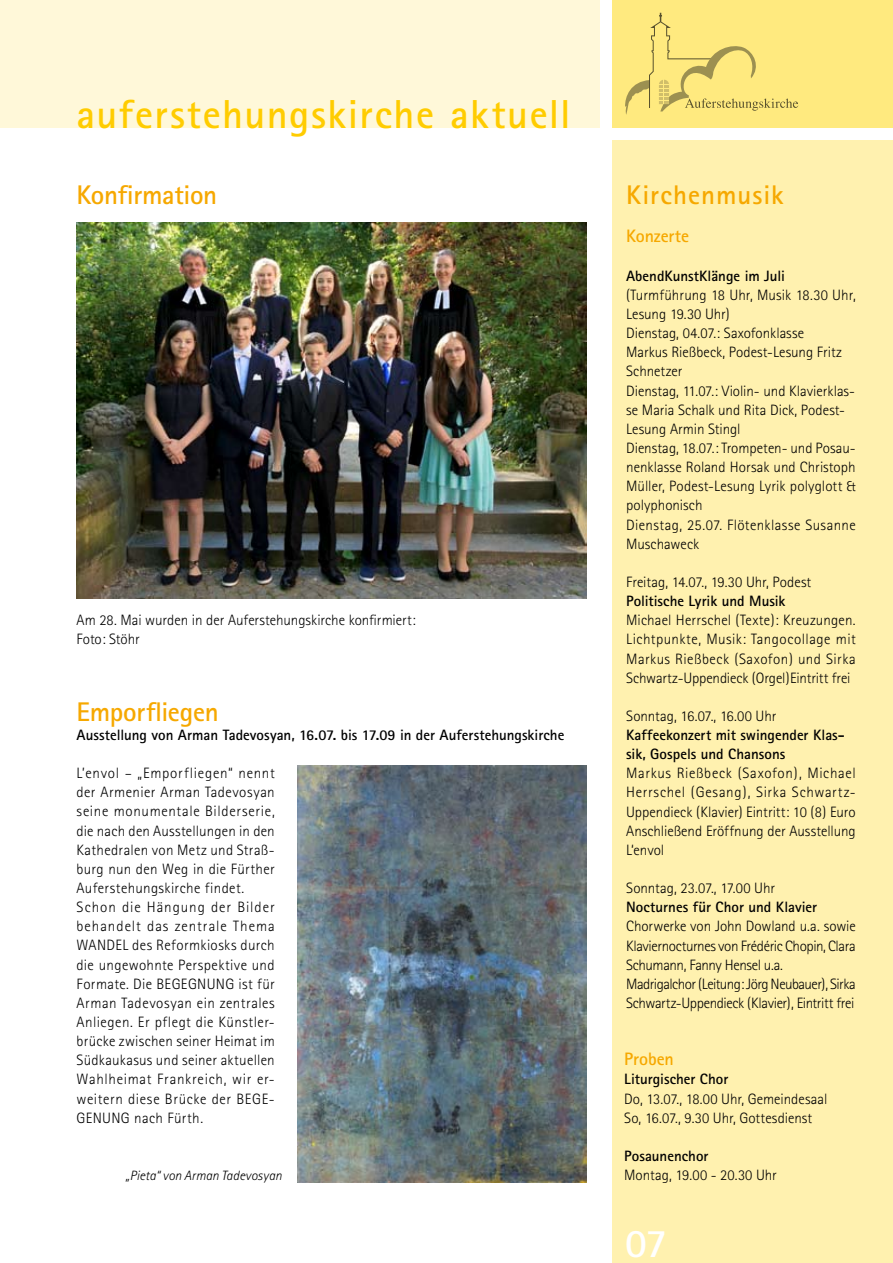
<style>
.page{position:relative;width:893px;height:1263px;background:#fff}
.page>*{position:absolute;margin:0;border:0;box-sizing:border-box;transform-origin:0 0}
.t1{font:700 40.5px "Rotis Sans Serif";letter-spacing:.035em;color:#fc0}
.t2{font:700 40.5px "Rotis Sans Serif";color:#fff}
.t3{font:700 27px "Rotis Sans Serif";letter-spacing:-.01em;color:#f6a800}
.t4{font:700 27px "Rotis Sans Serif";letter-spacing:.035em;color:#f6a800}
.t5{font:700 18px "Rotis Sans Serif";letter-spacing:-.005em;color:#f6a800}
.t6{font:300 15px/19.2px "Rotis Sans Serif";letter-spacing:.01em;color:#000}
.t7{font:300 15px/19.2px "Rotis Sans Serif";letter-spacing:.03em;color:#000}
.t8{font:700 15px/19.2px "Rotis Sans Serif";color:#000}
.t9{font:300 15px/19.2px "Rotis Sans Serif";letter-spacing:-.025em;color:#000}
.t10{font:italic 300 13.5px "Rotis Sans Serif";letter-spacing:.005em;color:#000}
</style>
<div class="page">
<div style="left:612px;top:0;width:281px;height:128px;background:#ffea7f"></div>
<div style="left:0;top:0;width:600px;height:128px;background:#fff8d9"></div>
<div style="left:612px;top:140px;width:281px;height:1123px;background:#fff1af"></div>
<svg style="left:625px;top:13px;width:173px;height:102px"></svg>
<img style="left:77px;top:223px;width:510px;height:375px">
<img style="left:298px;top:765px;width:288px;height:417px">
<h1 class="t1" style="left:77px;top:88px;width:496px">auferstehungskirche aktuell</h1>
<h2 class="t3" style="left:76px;top:178px;width:142px">Konfirmation</h2>
<p class="t6" style="left:77px;top:610px;width:341px">Am 28. Mai wurden in der Auferstehungskirche konfirmiert:<br>Foto: Stöhr</p>
<h2 class="t3" style="left:77px;top:694px;width:144px">Emporfliegen</h2>
<p class="t8" style="left:77px;top:725px;width:489px">Ausstellung von Arman Tadevosyan, 16.07. bis 17.09 in der Auferstehungskirche</p>
<p class="t7" style="left:77px;top:763px;width:200px">L’envol – „Emporfliegen“ nennt der Armenier Arman Tadevosyan seine monumentale Bilderserie, die nach den Ausstellungen in den<br>Kathedralen von Metz und Straß&shy;burg nun den Weg in die Fürther<br>Auferstehungskirche findet.<br>Schon die Hängung der Bilder behandelt das zentrale Thema<br>WANDEL des Reformkiosks durch die ungewohnte Perspektive und<br>Formate. Die BEGEGNUNG ist für<br>Arman Tadevosyan ein zentrales<br>Anliegen. Er pflegt die Künstler&shy;brücke zwischen seiner Heimat im<br>Südkaukasus und seiner aktuellen<br>Wahlheimat Frankreich, wir er&shy;weitern diese Brücke der BEGE-<br>GENUNG nach Fürth.</p>
<p class="t10" style="left:125px;top:1168px;width:158px">„Pieta“ von Arman Tadevosyan</p>
<h2 class="t4" style="left:626px;top:178px;width:159px">Kirchenmusik</h2>
<p class="t5" style="left:626px;top:225px;width:64px">Konzerte</p>
<p class="t8" style="left:626px;top:266px;width:160px">AbendKunstKlänge im Juli</p>
<p class="t6" style="left:626px;top:285px;width:231px">(Turmführung 18 Uhr, Musik 18.30 Uhr,<br>Lesung 19.30 Uhr)<br>Dienstag, 04.07.: Saxofonklasse<br>Markus Rießbeck, Podest-Lesung Fritz<br>Schnetzer<br>Dienstag, 11.07.: Violin- und Klavierklas&shy;se Maria Schalk und Rita Dick, Podest-<br>Lesung Armin Stingl<br>Dienstag, 18.07.: Trompeten- und Posau&shy;nenklasse Roland Horsak und Christoph<br>Müller, Podest-Lesung Lyrik polyglott &amp; polyphonisch<br>Dienstag, 25.07. Flötenklasse Susanne<br>Muschaweck</p>
<p class="t6" style="left:626px;top:572px;width:187px">Freitag, 14.07., 19.30 Uhr, Podest</p>
<p class="t8" style="left:626px;top:591px;width:161px">Politische Lyrik und Musik</p>
<p class="t6" style="left:626px;top:610px;width:231px;text-align:justify">Michael Herrschel (Texte): Kreuzungen.<br>Lichtpunkte, Musik: Tangocollage mit Markus Rießbeck (Saxofon) und Sirka Schwartz-Uppendieck (Orgel)Eintritt frei</p>
<p class="t6" style="left:626px;top:706px;width:152px">Sonntag, 16.07., 16.00 Uhr</p>
<p class="t8" style="left:626px;top:725px;width:220px">Kaffeekonzert mit swingender Klas&shy;sik, Gospels und Chansons</p>
<p class="t6" style="left:626px;top:764px;width:231px;text-align:justify">Markus Rießbeck (Saxofon), Michael Herrschel (Gesang), Sirka Schwartz-Uppendieck (Klavier) Eintritt: 10 (8) Euro Anschließend Eröffnung der Ausstellung L‘envol</p>
<p class="t6" style="left:626px;top:878px;width:150px">Sonntag, 23.07., 17.00 Uhr</p>
<p class="t8" style="left:626px;top:897px;width:192px">Nocturnes für Chor und Klavier</p>
<p class="t9" style="left:626px;top:917px;width:231px">Chorwerke von John Dowland u.a. sowie Klaviernocturnes von Frédéric Chopin, Clara Schumann, Fanny Hensel u.a.<br>Madrigalchor (Leitung: Jörg Neubauer), Sirka Schwartz-Uppendieck (Klavier), Eintritt frei</p>
<p class="t5" style="left:624px;top:1048px;width:51px">Proben</p>
<p class="t8" style="left:624px;top:1069px;width:106px">Liturgischer Chor</p>
<p class="t6" style="left:624px;top:1089px;width:205px">Do, 13.07., 18.00 Uhr, Gemeindesaal<br>So, 16.07., 9.30 Uhr, Gottesdienst</p>
<p class="t8" style="left:624px;top:1146px;width:86px">Posaunenchor</p>
<p class="t6" style="left:624px;top:1165px;width:154px">Montag, 19.00 - 20.30 Uhr</p>
<h1 class="t2" style="left:625px;top:1217px;width:43px">07</h1>
</div>
